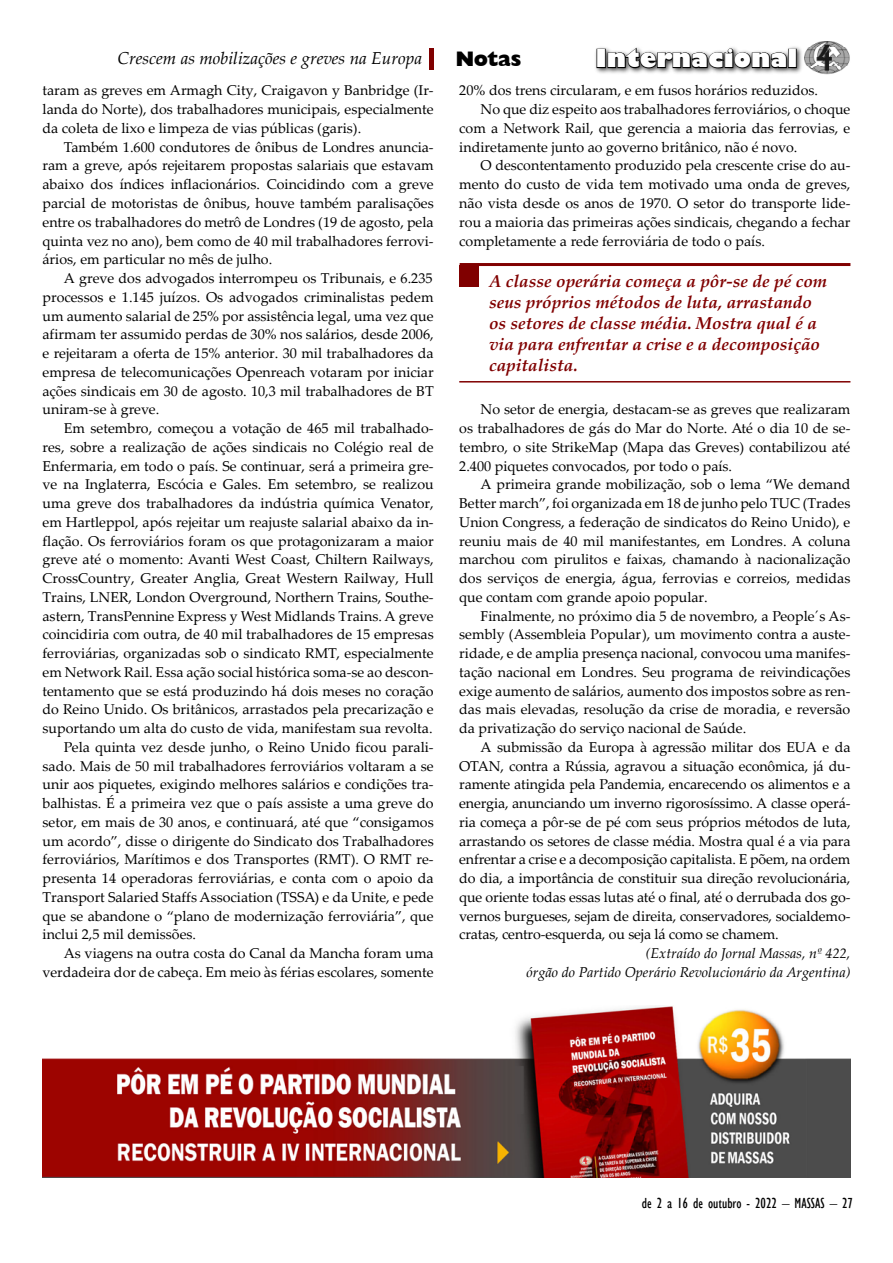
<style>
.page{position:relative;width:893px;height:1263px;background:#fff}
.page>*{position:absolute;margin:0;border:0;box-sizing:border-box;transform-origin:0 0}
.t1{font:800 24px "Gill Sans";color:#fff}
.t2{font:800 21px "Humanist 521 BT";color:#000}
.t3{font:italic 700 17.25px/21px "Palatino Linotype";color:#800000}
.t4{font:italic 17.25px "Palatino Linotype";color:#000}
.t5{font:condensed 15px "Gill Sans";color:#000}
.t6{font:14.25px/18.8px "Palatino Linotype";color:#000;text-align:justify}
.t7{font:italic 14.25px/18.8px "Palatino Linotype";color:#000;text-align:right}
</style>
<div class="page">
<img style="left:805px;top:42px;width:45px;height:33px">
<div style="left:593px;top:44px;width:211px;height:32px;background:#000;opacity:.75"></div>
<div style="left:596px;top:49px;width:10px;height:19px;border:2px solid #000"></div>
<svg style="left:607px;top:46px;width:181px;height:23px"></svg>
<div style="left:788px;top:49px;width:9px;height:19px;border:2px solid #000"></div>
<img style="left:43px;top:1005px;width:807px;height:173px">
<hr style="left:460px;top:263px;width:390px;height:3px;background:#800000">
<hr style="left:459px;top:381px;width:391px;height:1px;background:#800000">
<div style="left:460px;top:265px;width:19px;height:22px;background:#800000"></div>
<div style="left:429px;top:48px;width:5px;height:22px;background:#800000"></div>
<p class="t4" style="left:118px;top:46px;width:306px">Crescem as mobilizações e greves na Europa</p>
<p class="t6" style="left:43px;top:81px;width:393px">taram as greves em Armagh City, Craigavon y Banbridge (Ir&shy;landa do Norte), dos trabalhadores municipais, especialmente da coleta de lixo e limpeza de vias públicas (garis).</p>
<p class="t6" style="left:43px;top:137px;width:393px;text-indent:21px">Também 1.600 condutores de ônibus de Londres anuncia&shy;ram a greve, após rejeitarem propostas salariais que estavam abaixo dos índices inflacionários. Coincidindo com a greve parcial de motoristas de ônibus, houve também paralisações entre os trabalhadores do metrô de Londres (19 de agosto, pela quinta vez no ano), bem como de 40 mil trabalhadores ferrovi&shy;ários, em particular no mês de julho.</p>
<p class="t6" style="left:43px;top:268px;width:393px;text-indent:21px">A greve dos advogados interrompeu os Tribunais, e 6.235 processos e 1.145 juízos. Os advogados criminalistas pedem um aumento salarial de 25% por assistência legal, uma vez que afirmam ter assumido perdas de 30% nos salários, desde 2006, e rejeitaram a oferta de 15% anterior. 30 mil trabalhadores da empresa de telecomunicações Openreach votaram por iniciar ações sindicais em 30 de agosto. 10,3 mil trabalhadores de BT uniram-se à greve.</p>
<p class="t6" style="left:64px;top:418px;width:371px">Em setembro, começou a votação de 465 mil trabalhado-</p>
<p class="t6" style="left:43px;top:437px;width:393px">res, sobre a realização de ações sindicais no Colégio real de</p>
<p class="t6" style="left:43px;top:456px;width:393px">Enfermaria, em todo o país. Se continuar, será a primeira gre-</p>
<p class="t6" style="left:43px;top:474px;width:393px">ve na Inglaterra, Escócia e Gales. Em setembro, se realizou</p>
<p class="t6" style="left:43px;top:493px;width:393px">uma greve dos trabalhadores da indústria química Venator,</p>
<p class="t6" style="left:43px;top:512px;width:393px">em Hartleppol, após rejeitar um reajuste salarial abaixo da in-</p>
<p class="t6" style="left:43px;top:531px;width:393px">flação. Os ferroviários foram os que protagonizaram a maior</p>
<p class="t6" style="left:43px;top:549px;width:393px">greve até o momento: Avanti West Coast, Chiltern Railways,</p>
<p class="t6" style="left:43px;top:568px;width:393px">CrossCountry, Greater Anglia, Great Western Railway, Hull</p>
<p class="t6" style="left:43px;top:587px;width:393px">Trains, LNER, London Overground, Northern Trains, Southe-</p>
<p class="t6" style="left:43px;top:606px;width:393px">astern, TransPennine Express y West Midlands Trains. A greve</p>
<p class="t6" style="left:43px;top:624px;width:393px">coincidiria com outra, de 40 mil trabalhadores de 15 empresas</p>
<p class="t6" style="left:43px;top:643px;width:393px">ferroviárias, organizadas sob o sindicato RMT, especialmente</p>
<p class="t6" style="left:43px;top:662px;width:393px">em Network Rail. Essa ação social histórica soma-se ao descon-</p>
<p class="t6" style="left:43px;top:681px;width:393px">tentamento que se está produzindo há dois meses no coração</p>
<p class="t6" style="left:43px;top:699px;width:393px">do Reino Unido. Os britânicos, arrastados pela precarização e</p>
<p class="t6" style="left:43px;top:718px;width:392px">suportando um alta do custo de vida, manifestam sua revolta.</p>
<p class="t6" style="left:64px;top:737px;width:371px">Pela quinta vez desde junho, o Reino Unido ficou parali-</p>
<p class="t6" style="left:43px;top:756px;width:393px">sado. Mais de 50 mil trabalhadores ferroviários voltaram a se</p>
<p class="t6" style="left:43px;top:774px;width:393px">unir aos piquetes, exigindo melhores salários e condições tra-</p>
<p class="t6" style="left:43px;top:793px;width:393px">balhistas. É a primeira vez que o país assiste a uma greve do</p>
<p class="t6" style="left:43px;top:812px;width:393px">setor, em mais de 30 anos, e continuará, até que “consigamos</p>
<p class="t6" style="left:43px;top:831px;width:393px">um acordo”, disse o dirigente do Sindicato dos Trabalhadores</p>
<p class="t6" style="left:43px;top:849px;width:393px">ferroviários, Marítimos e dos Transportes (RMT). O RMT re-</p>
<p class="t6" style="left:43px;top:868px;width:393px">presenta 14 operadoras ferroviárias, e conta com o apoio da</p>
<p class="t6" style="left:43px;top:887px;width:393px">Transport Salaried Staffs Association (TSSA) e da Unite, e pede</p>
<p class="t6" style="left:43px;top:906px;width:393px">que se abandone o “plano de modernização ferroviária”, que</p>
<p class="t6" style="left:43px;top:924px;width:155px">inclui 2,5 mil demissões.</p>
<p class="t6" style="left:64px;top:943px;width:371px">As viagens na outra costa do Canal da Mancha foram uma</p>
<p class="t6" style="left:43px;top:962px;width:393px">verdadeira dor de cabeça. Em meio às férias escolares, somente</p>
<h2 class="t2" style="left:456px;top:46px;width:67px">Notas</h2>
<h1 class="t1" style="left:595px;top:43px;width:204px">Internacional</h1>
<p class="t6" style="left:459px;top:81px;width:360px">20% dos trens circularam, e em fusos horários reduzidos.</p>
<p class="t6" style="left:480px;top:99px;width:371px">No que diz espeito aos trabalhadores ferroviários, o choque</p>
<p class="t6" style="left:459px;top:118px;width:393px">com a Network Rail, que gerencia a maioria das ferrovias, e</p>
<p class="t6" style="left:459px;top:137px;width:340px">indiretamente junto ao governo britânico, não é novo.</p>
<p class="t6" style="left:480px;top:156px;width:371px">O descontentamento produzido pela crescente crise do au-</p>
<p class="t6" style="left:459px;top:174px;width:393px">mento do custo de vida tem motivado uma onda de greves,</p>
<p class="t6" style="left:459px;top:193px;width:393px">não vista desde os anos de 1970. O setor do transporte lide-</p>
<p class="t6" style="left:459px;top:212px;width:393px">rou a maioria das primeiras ações sindicais, chegando a fechar</p>
<p class="t6" style="left:459px;top:231px;width:307px">completamente a rede ferroviária de todo o país.</p>
<p class="t3" style="left:489px;top:270px;width:340px">A classe operária começa a pôr-se de pé com seus próprios métodos de luta, arrastando os setores de classe média. Mostra qual é a via para enfrentar a crise e a decomposição capitalista.</p>
<p class="t6" style="left:459px;top:399px;width:393px;text-indent:21px">No setor de energia, destacam-se as greves que realizaram os trabalhadores de gás do Mar do Norte. Até o dia 10 de se&shy;tembro, o site StrikeMap (Mapa das Greves) contabilizou até 2.400 piquetes convocados, por todo o país.</p>
<p class="t6" style="left:459px;top:474px;width:393px;text-indent:21px">A primeira grande mobilização, sob o lema “We demand Better march”, foi organizada em 18 de junho pelo TUC (Trades Union Congress, a federação de sindicatos do Reino Unido), e reuniu mais de 40 mil manifestantes, em Londres. A coluna marchou com pirulitos e faixas, chamando à nacionalização dos serviços de energia, água, ferrovias e correios, medidas que contam com grande apoio popular.</p>
<p class="t6" style="left:459px;top:606px;width:393px;text-indent:21px">Finalmente, no próximo dia 5 de novembro, a People´s As&shy;sembly (Assembleia Popular), um movimento contra a auste&shy;ridade, e de amplia presença nacional, convocou uma manifes&shy;tação nacional em Londres. Seu programa de reivindicações exige aumento de salários, aumento dos impostos sobre as ren&shy;das mais elevadas, resolução da crise de moradia, e reversão da privatização do serviço nacional de Saúde.</p>
<p class="t6" style="left:459px;top:737px;width:393px;text-indent:21px">A submissão da Europa à agressão militar dos EUA e da OTAN, contra a Rússia, agravou a situação econômica, já du&shy;ramente atingida pela Pandemia, encarecendo os alimentos e a energia, anunciando um inverno rigorosíssimo. A classe operá&shy;ria começa a pôr-se de pé com seus próprios métodos de luta, arrastando os setores de classe média. Mostra qual é a via para enfrentar a crise e a decomposição capitalista. E põem, na ordem do dia, a importância de constituir sua direção revolucionária, que oriente todas essas lutas até o final, até o derrubada dos go&shy;vernos burgueses, sejam de direita, conservadores, socialdemo&shy;cratas, centro-esquerda, ou seja lá como se chamem.</p>
<p class="t7" style="left:527px;top:943px;width:325px">(Extraído do Jornal Massas, nº 422,<br>órgão do Partido Operário Revolucionário da Argentina)</p>
<p class="t5" style="left:642px;top:1194px;width:207px">de 2 a 16 de outubro - 2022 – MASSAS – 27</p>
</div>
